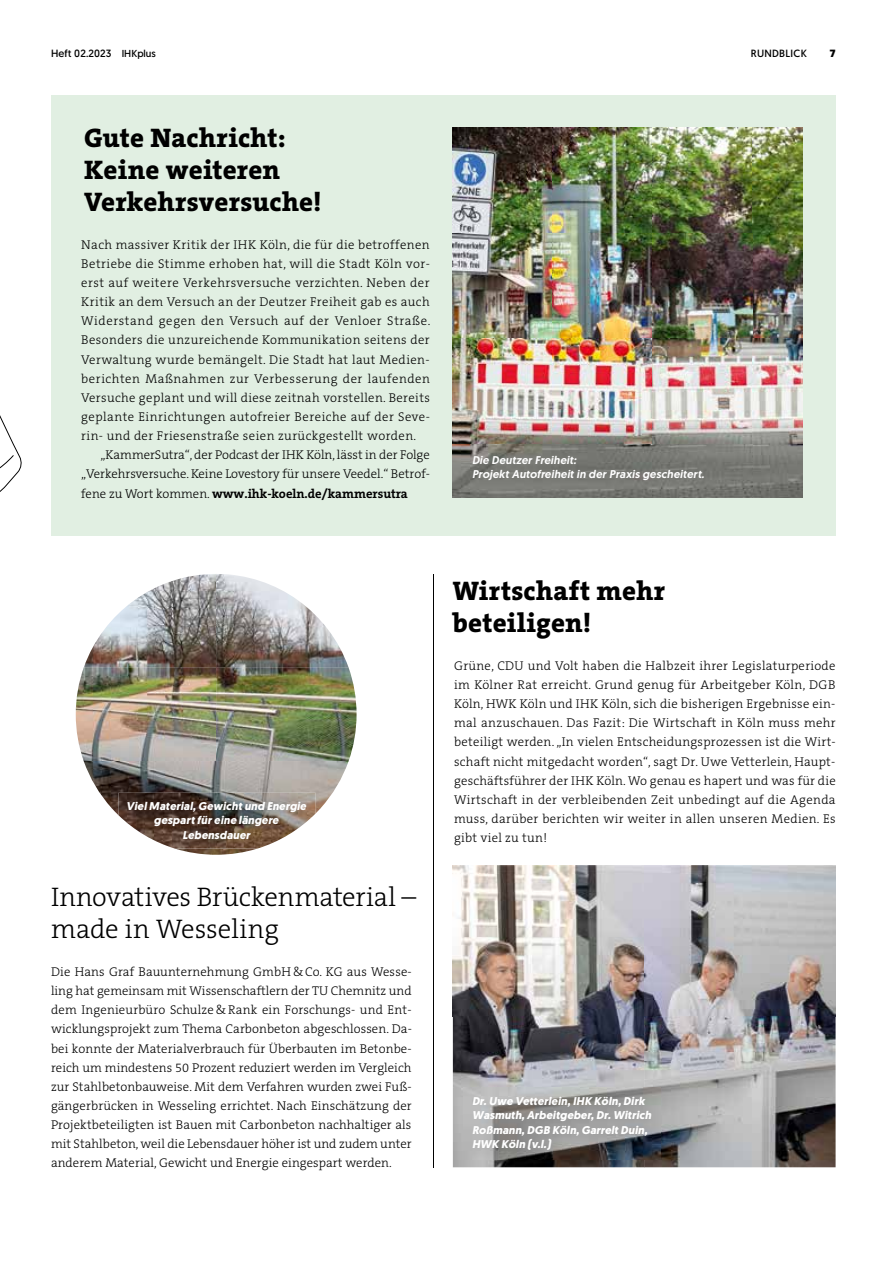
<style>
.page{position:relative;width:893px;height:1263px;background:#fff}
.page>*{position:absolute;margin:0;border:0;box-sizing:border-box;transform-origin:0 0}
.t1{font:800 27px/31.5px "The Serif B W8";letter-spacing:.01em;color:#000}
.t2{font:300 27px/31.5px "The Serif B W3";letter-spacing:-.005em;color:#000}
.t3{font:300 12.75px/19.2px "The Serif B W3";letter-spacing:.005em;color:#000;text-align:justify}
.t4{font:700 12.75px "The Serif B W7";color:#000}
.t5{font:italic 700 11.25px/14.4px "Geomanist";letter-spacing:.015em;color:#fff}
.t6{font:italic 500 11.25px/14.4px "Geomanist";letter-spacing:.015em;color:#fff}
.t7{font:10.5px "Geomanist";letter-spacing:.01em;color:#000}
.t8{font:10.5px "Geomanist";letter-spacing:.03em;color:#000}
.t9{font:900 10.5px "Geomanist";color:#000}
.s1{font-size:10.2px}
.s2{font-family:"The Serif B W3";font-weight:300}
</style>
<div class="page">
<div style="left:51px;top:96px;width:785px;height:440px;background:#e1efe2"></div>
<img style="left:453px;top:127px;width:349px;height:370px">
<img style="left:453px;top:865px;width:383px;height:302px">
<img style="left:84px;top:574px;width:265px;height:93px">
<img style="left:76px;top:667px;width:281px;height:94px">
<img style="left:84px;top:761px;width:265px;height:47px">
<svg style="left:112px;top:808px;width:6px;height:7px"></svg>
<img style="left:175px;top:848px;width:82px;height:7px">
<svg style="left:316px;top:808px;width:5px;height:5px"></svg>
<hr style="left:433px;top:574px;width:1px;height:593px;background:#000">
<img style="left:464px;top:1087px;width:197px;height:72px">
<img style="left:118px;top:793px;width:198px;height:55px">
<svg style="left:0;top:415px;width:22px;height:77px"></svg>
<p class="t7" style="left:51px;top:47px;width:106px">Heft 02.2023 <span class="s1">IHKplus</span></p>
<p class="t8" style="left:751px;top:47px;width:58px">RUNDBLICK</p>
<p class="t9" style="left:830px;top:47px;width:7px">7</p>
<h1 class="t1" style="left:84px;top:122px;width:239px">Gute Nachricht:<br>Keine weiteren<br>Verkehrsversuche!</h1>
<p class="t3" style="left:81px;top:235px;width:351px">Nach massiver Kritik der IHK Köln, die für die betroffenen Betriebe die Stimme erhoben hat, will die Stadt Köln vor&shy;erst auf weitere Verkehrsversuche verzichten. Neben der Kritik an dem Versuch an der Deutzer Freiheit gab es auch Widerstand gegen den Versuch auf der Venloer Straße.<br>Besonders die unzureichende Kommunikation seitens der Verwaltung wurde bemängelt. Die Stadt hat laut Medien&shy;berichten Maßnahmen zur Verbesserung der laufenden Versuche geplant und will diese zeitnah vorstellen. Bereits geplante Einrichtungen autofreier Bereiche auf der Seve&shy;rin- und der Friesenstraße seien zurückgestellt worden.</p>
<p class="t3" style="left:81px;top:445px;width:350px;text-align:right">„KammerSutra“, der Podcast der IHK Köln, lässt in der Folge „Verkehrsversuche. Keine Lovestory für unsere Veedel.“ Betrof-</p>
<p class="t4" style="left:81px;top:485px;width:328px"><span class="s2">fene zu Wort kommen.</span> www.ihk-koeln.de/kammersutra</p>
<p class="t6" style="left:472px;top:453px;width:234px">Die Deutzer Freiheit:<br>Projekt Autofreiheit in der Praxis gescheitert.</p>
<p class="t5" style="left:126px;top:799px;width:182px;text-align:center">Viel Material, Gewicht und Energie gespart für eine längere<br>Lebensdauer</p>
<h1 class="t2" style="left:51px;top:881px;width:367px">Innovatives Brückenmaterial – made in Wesseling</h1>
<p class="t3" style="left:51px;top:962px;width:362px">Die Hans Graf Bauunternehmung GmbH &amp; Co. KG aus Wesse&shy;ling hat gemeinsam mit Wissenschaftlern der TU Chemnitz und dem Ingenieurbüro Schulze &amp; Rank ein Forschungs- und Ent&shy;wicklungsprojekt zum Thema Carbonbeton abgeschlossen. Da&shy;bei konnte der Materialverbrauch für Überbauten im Betonbe&shy;reich um mindestens 50 Prozent reduziert werden im Vergleich zur Stahlbetonbauweise. Mit dem Verfahren wurden zwei Fuß&shy;gängerbrücken in Wesseling errichtet. Nach Einschätzung der Projektbeteiligten ist Bauen mit Carbonbeton nachhaltiger als mit Stahlbeton, weil die Lebensdauer höher ist und zudem unter anderem Material, Gewicht und Energie eingespart werden.</p>
<h1 class="t1" style="left:453px;top:575px;width:214px">Wirtschaft mehr beteiligen!</h1>
<p class="t3" style="left:454px;top:656px;width:383px">Grüne, CDU und Volt haben die Halbzeit ihrer Legislaturperiode im Kölner Rat erreicht. Grund genug für Arbeitgeber Köln, DGB Köln, HWK Köln und IHK Köln, sich die bisherigen Ergebnisse ein&shy;mal anzuschauen. Das Fazit: Die Wirtschaft in Köln muss mehr beteiligt werden. „In vielen Entscheidungsprozessen ist die Wirt&shy;schaft nicht mitgedacht worden“, sagt Dr. Uwe Vetterlein, Haupt&shy;geschäftsführer der IHK Köln. Wo genau es hapert und was für die Wirtschaft in der verbleibenden Zeit unbedingt auf die Agenda muss, darüber berichten wir weiter in allen unseren Medien. Es gibt viel zu tun!</p>
<p class="t5" style="left:472px;top:1094px;width:181px">Dr. Uwe Vetterlein, IHK Köln, Dirk<br>Wasmuth, Arbeitgeber, Dr. Witrich<br>Roßmann, DGB Köln, Garrelt Duin,<br>HWK Köln (v.l.)</p>
</div>
